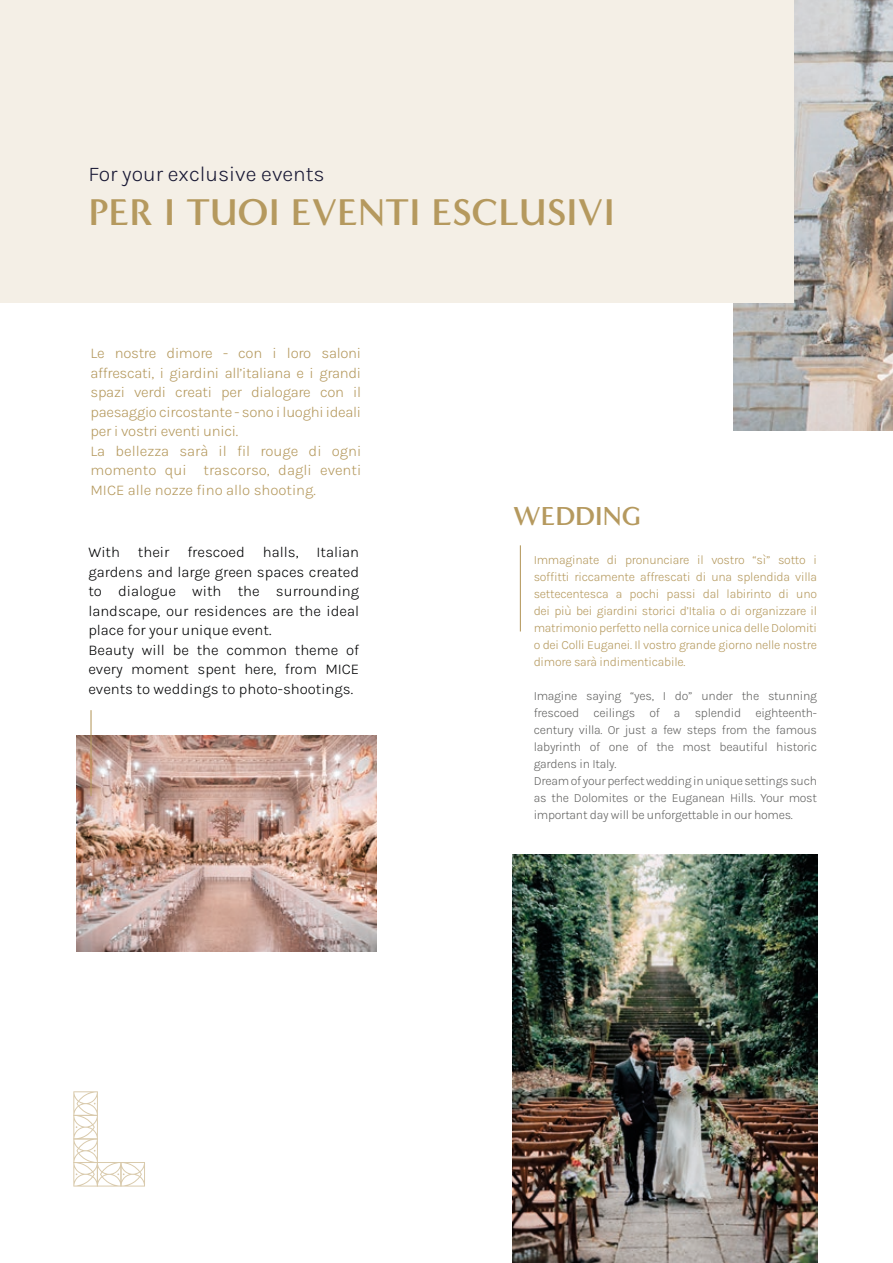
<style>
.page{position:relative;width:893px;height:1263px;background:#fff}
.page>*{position:absolute;margin:0;border:0;box-sizing:border-box;transform-origin:0 0}
.t1{font:700 38.25px "Minerva Modern";color:#b5995e}
.t2{font:700 26.7px "Minerva Modern";color:#b5995e}
.t3{font:300 21.15px "Karla";color:#191935}
.t4{font:300 15px/19.5px "Karla";letter-spacing:-.02em;color:#b5995e}
.t5{font:300 15px/19.5px "Karla";color:#020304}
.t6{font:300 12.75px/17px "Karla";letter-spacing:-.02em;color:#646463}
.t7{font:300 12.75px/17px "Karla";letter-spacing:-.02em;color:#b5995e;text-align:justify}
</style>
<div class="page">
<img style="left:733px;top:0;width:160px;height:431px">
<img style="left:512px;top:855px;width:305px;height:408px">
<img style="left:77px;top:736px;width:299px;height:215px">
<hr style="left:520px;top:545px;width:1px;height:86px;background:#b5995e">
<hr style="left:90px;top:710px;width:2px;height:86px;background:#b5995e">
<svg style="left:73px;top:1091px;width:72px;height:95px"></svg>
<div style="left:0;top:0;width:793px;height:303px;background:#f4efe6"></div>
<h3 class="t3" style="left:88px;top:161px;width:238px">For your exclusive events</h3>
<h1 class="t1" style="left:88px;top:178px;width:528px">PER I TUOI EVENTI ESCLUSIVI</h1>
<p class="t4" style="left:90px;top:343px;width:272px">Le nostre dimore - con i loro saloni affrescati, i giardini all’italiana e i grandi spazi verdi creati per dialogare con il paesaggio circostante - sono i luoghi ideali per i vostri eventi unici.<br>La bellezza sarà il fil rouge di ogni momento qui trascorso, dagli eventi MICE alle nozze fino allo shooting.</p>
<h2 class="t2" style="left:513px;top:492px;width:129px">WEDDING</h2>
<p class="t5" style="left:88px;top:542px;width:272px">With their frescoed halls, Italian gardens and large green spaces created to dialogue with the surrounding landscape, our residences are the ideal place for your unique event.<br>Beauty will be the common theme of every moment spent here, from MICE events to weddings to photo-shootings.</p>
<p class="t7" style="left:534px;top:551px;width:285px">Immaginate di pronunciare il vostro “sì” sotto i soffitti riccamente affrescati di una splendida villa settecentesca a pochi passi dal labirinto di uno dei più bei giardini storici d’Italia o di organizzare il matrimonio perfetto nella cornice unica delle Dolomiti o dei Colli Euganei. Il vostro grande giorno nelle nostre dimore sarà indimenticabile.</p>
<p class="t6" style="left:534px;top:686px;width:285px">Imagine saying “yes, I do” under the stunning frescoed ceilings of a splendid eighteenth&shy;century villa. Or just a few steps from the famous labyrinth of one of the most beautiful historic gardens in Italy.<br>Dream of your perfect wedding in unique settings such as the Dolomites or the Euganean Hills. Your most important day will be unforgettable in our homes.</p>
</div>
